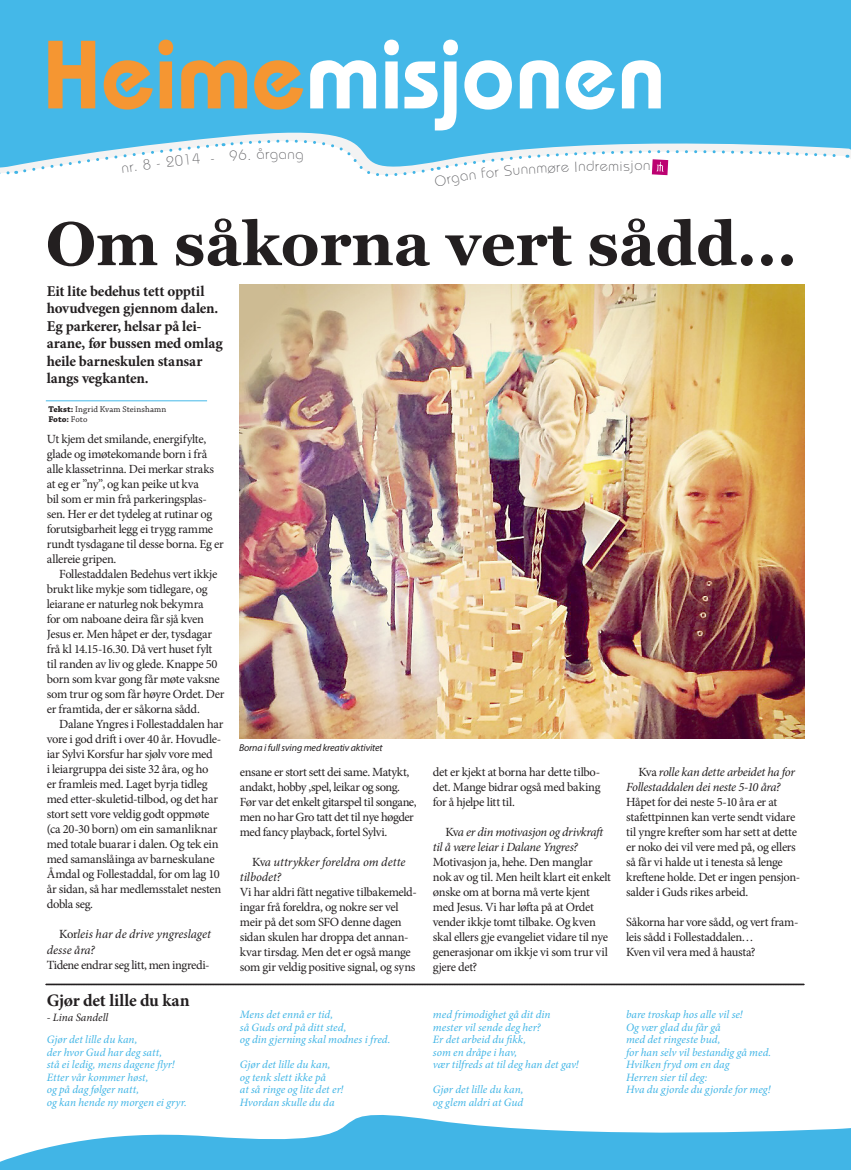
<style>
.page{position:relative;width:851px;height:1170px;background:#fff}
.page>*{position:absolute;margin:0;border:0;box-sizing:border-box;transform-origin:0 0}
.t1{font:600 96.62px "Bauhaus Std";color:#fff}
.Overskrift{font:700 61.25px "Georgia";color:#231f20}
.Ingress{font:700 17.5px "Minion Pro";letter-spacing:-.015em;color:#231f20}
.Ingress-2{font:700 15px/17.5px "Minion Pro";letter-spacing:-.015em;color:#231f20}
.t2{font:300 14.62px "Bauhaus Std";letter-spacing:.035em;color:#636366}
.Brødtekst{font:12.5px/15px "Minion Pro";letter-spacing:-.03em;color:#231f20}
.Brødtekst-2{font:italic 12.5px/15px "Minion Pro";letter-spacing:-.015em;color:#231f20}
.Brødtekst-3{font:italic 11.25px/12.5px "Minion Pro";color:#41b5e6}
.Brødtekst-4{font:italic 11.25px "Minion Pro";color:#231f20}
.Bildetekst{font:italic 10px "Myriad Pro";letter-spacing:-.01em;color:#231f20}
.t3{font:8.75px "Chaparral Pro";letter-spacing:.015em;color:#231f20}
.t4{font:700 8.75px "Chaparral Pro";color:#231f20}
.s1{color:#f59632}
.s2{font-weight:700}
.s3{font-weight:400}
.s4{font-style:normal}
</style>
<div class="page">
<div style="left:0;top:0;width:850px;height:127px;background:#44b8e8"></div>
<svg style="left:0;top:1115px;width:850px;height:54px;fill:#41b5e6"></svg>
<hr style="left:46px;top:400px;width:161px;height:1px;background:#44b8e8">
<img style="left:240px;top:285px;width:564px;height:453px">
<svg style="left:46px;top:984px;width:758px;height:1px"></svg>
<svg style="left:0;top:127px;width:851px;height:50px"></svg>
<p class="t1" style="left:42px;top:16px;width:624px"><span class="s1">Heime</span>misjonen</p>
<p class="t2" style="left:287px;top:145px;width:9px">n</p>
<p class="t2" style="left:586px;top:157px;width:34px;rotate:-1deg">drem</p>
<p class="t2" style="left:619px;top:157px;width:32px">isjon</p>
<p class="Overskrift" style="left:46px;top:198px;width:752px">Om såkorna vert sådd...</p>
<p class="Ingress-2" style="left:47px;top:282px;width:177px">Eit lite bedehus tett opptil hovudvegen gjennom dalen.<br>Eg parkerer, helsar på lei&shy;arane, før bussen med omlag heile barneskulen stansar langs vegkanten.</p>
<p class="t3" style="left:48px;top:404px;width:119px"><span class="s2">Tekst:</span> Ingrid Kvam Steinshamn</p>
<p class="t4" style="left:48px;top:414px;width:41px">Foto: <span class="s3">Foto</span></p>
<p class="Brødtekst" style="left:47px;top:431px;width:178px">Ut kjem det smilande, energifylte, glade og imøtekomande born i frå alle klassetrinna. Dei merkar straks at eg er ”ny”, og kan peike ut kva<br>bil som er min frå parkeringsplas&shy;sen. Her er det tydeleg at rutinar og forutsigbarheit legg ei trygg ramme rundt tysdagane til desse borna. Eg er allereie gripen.</p>
<p class="Brødtekst" style="left:47px;top:566px;width:179px;text-indent:12px">Follestaddalen Bedehus vert ikkje brukt like mykje som tidlegare, og leiarane er naturleg nok bekymra<br>for om naboane deira får sjå kven Jesus er. Men håpet er der, tysdagar frå kl 14.15-16.30. Då vert huset fylt til randen av liv og glede. Knappe 50 born som kvar gong får møte vaksne som trur og som får høyre Ordet. Der er framtida, der er såkorna sådd.</p>
<p class="Brødtekst" style="left:47px;top:716px;width:178px;text-indent:12px">Dalane Yngres i Follestaddalen har vore i god drift i over 40 år. Hovudle&shy;iar Sylvi Korsfur har sjølv vore med<br>i leiargruppa dei siste 32 åra, og ho<br>er framleis med. Laget byrja tidleg med etter-skuletid-tilbod, og det har stort sett vore veldig godt oppmøte (ca 20-30 born) om ein samanliknar med totale buarar i dalen. Og tek ein med samanslåinga av barneskulane Åmdal og Follestaddal, for om lag 10 år sidan, så har medlemsstalet nesten dobla seg.</p>
<p class="Brødtekst-2" style="left:47px;top:926px;width:165px;text-indent:12px"><span class="s4">Kor</span>leis har de drive yngreslaget desse åra?</p>
<p class="Brødtekst" style="left:47px;top:956px;width:164px">Tidene endrar seg litt, men ingredi-</p>
<p class="Ingress" style="left:47px;top:988px;width:144px">Gjør det lille du kan</p>
<p class="Brødtekst-4" style="left:47px;top:1010px;width:63px">- Lina Sandell</p>
<p class="Brødtekst-3" style="left:47px;top:1033px;width:141px">Gjør det lille du kan,<br>der hvor Gud har deg satt,<br>stå ei ledig, mens dagene flyr!<br>Etter vår kommer høst,<br>og på dag følger natt,<br>og kan hende ny morgen ei gryr.</p>
<p class="Bildetekst" style="left:239px;top:741px;width:145px">Borna i full sving med kreativ aktivitet</p>
<p class="Brødtekst" style="left:240px;top:764px;width:178px">ensane er stort sett dei same. Matykt, andakt, hobby ,spel, leikar og song.<br>Før var det enkelt gitarspel til songane, men no har Gro tatt det til nye høgder med fancy playback, fortel Sylvi.</p>
<p class="Brødtekst-2" style="left:240px;top:854px;width:167px;text-indent:12px"><span class="s4">Kv</span>a uttrykker foreldra om dette tilbodet?</p>
<p class="Brødtekst" style="left:240px;top:884px;width:178px">Vi har aldri fått negative tilbakemeld&shy;ingar frå foreldra, og nokre ser vel meir på det som SFO denne dagen sidan skulen har droppa det annan&shy;kvar tirsdag. Men det er også mange som gir veldig positive signal, og syns</p>
<p class="Brødtekst-3" style="left:240px;top:1008px;width:152px">Mens det ennå er tid,<br>så Guds ord på ditt sted,<br>og din gjerning skal modnes i fred.</p>
<p class="Brødtekst-3" style="left:240px;top:1058px;width:105px">Gjør det lille du kan,<br>og tenk slett ikke på<br>at så ringe og lite det er!<br>Hvordan skulle du da</p>
<p class="Brødtekst" style="left:433px;top:764px;width:169px;text-align:justify">det er kjekt at borna har dette tilbo&shy;det. Mange bidrar også med baking for å hjelpe litt til.</p>
<p class="Brødtekst-2" style="left:433px;top:824px;width:174px;text-indent:12px"><span class="s4">Kv</span>a er din motivasjon og drivkraft til å være leiar i Dalane Yngres?</p>
<p class="Brødtekst" style="left:433px;top:854px;width:179px">Motivasjon ja, hehe. Den manglar nok av og til. Men heilt klart eit enkelt ønske om at borna må verte kjent med Jesus. Vi har løfta på at Ordet vender ikkje tomt tilbake. Og kven skal ellers gje evangeliet vidare til nye generasjonar om ikkje vi som trur vil gjere det?</p>
<p class="Brødtekst-2" style="left:626px;top:764px;width:170px;text-indent:12px"><span class="s4">Kva</span> rolle kan dette arbeidet ha for<br>Follestaddalen dei neste 5-10 åra?</p>
<p class="Brødtekst" style="left:626px;top:794px;width:176px">Håpet for dei neste 5-10 åra er at stafettpinnen kan verte sendt vidare til yngre krefter som har sett at dette er noko dei vil vere med på, og ellers så får vi halde ut i tenesta så lenge kreftene holde. Det er ingen pensjon&shy;salder i Guds rikes arbeid.</p>
<p class="Brødtekst" style="left:626px;top:914px;width:174px">Såkorna har vore sådd, og vert fram&shy;leis sådd i Follestaddalen…<br>Kven vil vera med å hausta?</p>
<p class="Brødtekst-3" style="left:433px;top:1008px;width:147px">med frimodighet gå dit din mester vil sende deg her?<br>Er det arbeid du fikk,<br>som en dråpe i hav,<br>vær tilfreds at til deg han det gav!</p>
<p class="Brødtekst-3" style="left:433px;top:1083px;width:92px">Gjør det lille du kan, og glem aldri at Gud</p>
<p class="Brødtekst-3" style="left:626px;top:1008px;width:147px">bare troskap hos alle vil se!<br>Og vær glad du får gå<br>med det ringeste bud,<br>for han selv vil bestandig gå med.<br>Hvilken fryd om en dag<br>Herren sier til deg:<br>Hva du gjorde du gjorde for meg!</p>
</div>
